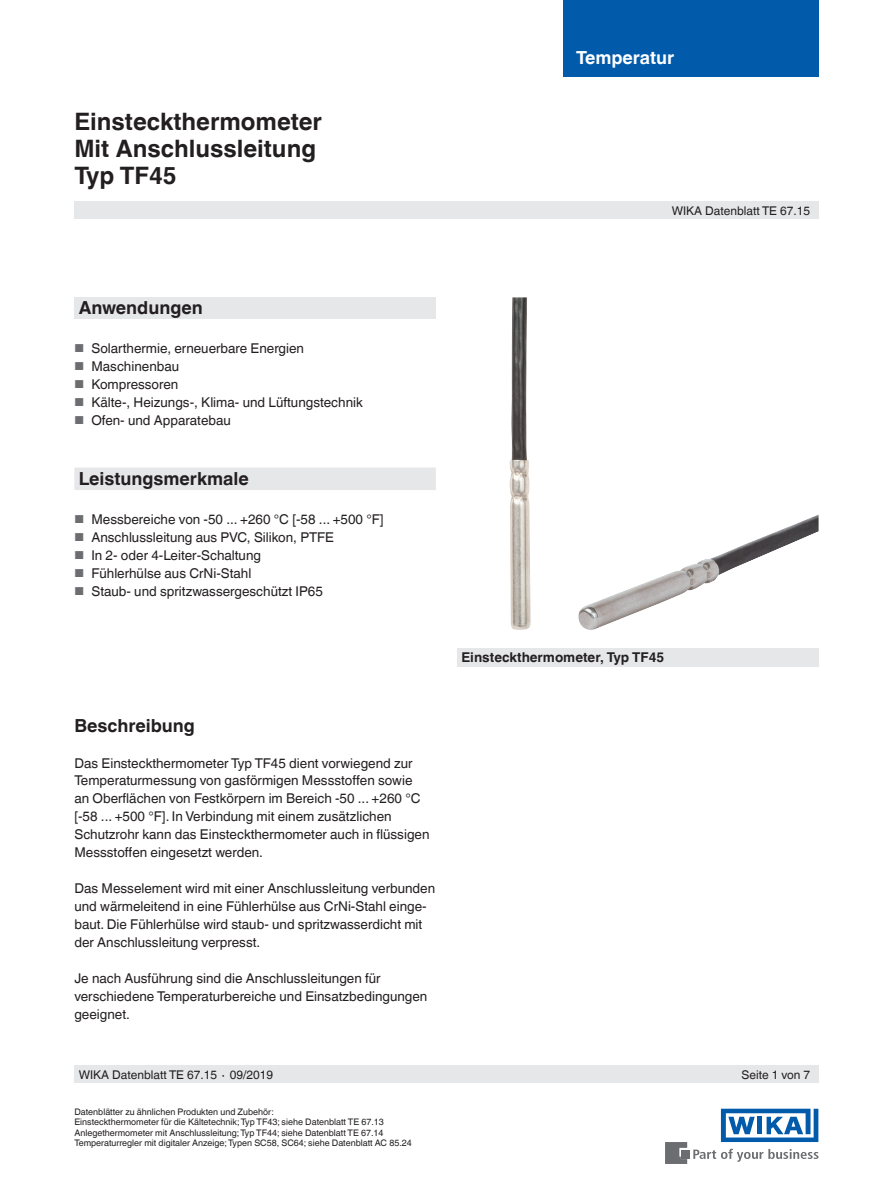
<style>
.page{position:relative;width:893px;height:1188px;background:#fff}
.page>*{position:absolute;margin:0;border:0;box-sizing:border-box;transform-origin:0 0}
.t1{font:700 24px/27px "Helvetica World";color:#231f20}
.t2{font:700 18px "Helvetica World";color:#231f20}
.t3{font:700 18px "Helvetica World";color:#fff}
.t4{font:13.5px/18px "Helvetica World";color:#231f20}
.t5{font:700 13.5px "Helvetica World";color:#231f20}
.t6{font:12px "Helvetica World";color:#231f20}
.t7{font:9px/10.5px "Helvetica World";color:#231f20}
.s1{font-size:11.55px;color:#6c6d70}
</style>
<div class="page">
<div style="left:74px;top:297px;width:362px;height:22px;background:#e6e7e9"></div>
<div style="left:74px;top:202px;width:745px;height:17px;background:#e6e7e9"></div>
<div style="left:74px;top:1066px;width:745px;height:17px;background:#e6e7e9"></div>
<svg style="left:693px;top:1149px;width:126px;height:13px"></svg>
<div style="left:682px;top:1150px;width:8px;height:8px;background:#6c6d70"></div>
<svg style="left:665px;top:1142px;width:22px;height:22px"></svg>
<svg style="left:721px;top:1109px;width:97px;height:33px"></svg>
<div style="left:563px;top:0;width:256px;height:77px;background:#015aaa"></div>
<img style="left:509px;top:297px;width:22px;height:333px">
<img style="left:578px;top:514px;width:241px;height:116px">
<div style="left:457px;top:648px;width:362px;height:19px;background:#e6e7e9"></div>
<div style="left:74px;top:468px;width:362px;height:22px;background:#e6e7e9"></div>
<h1 class="t1" style="left:74px;top:108px;width:249px">Einsteckthermometer<br>Mit Anschlussleitung<br>Typ TF45</h1>
<h2 class="t3" style="left:576px;top:47px;width:100px">Temperatur</h2>
<p class="t6" style="left:672px;top:204px;width:140px">WIKA Datenblatt TE 67.15</p>
<h2 class="t2" style="left:79px;top:297px;width:126px">Anwendungen</h2>
<p class="t4" style="left:74px;top:339px;width:231px"><span class="s1">■</span> Solarthermie, erneuerbare Energien</p>
<p class="t4" style="left:74px;top:357px;width:106px"><span class="s1">■</span> Maschinenbau</p>
<p class="t4" style="left:74px;top:375px;width:105px"><span class="s1">■</span> Kompressoren</p>
<p class="t4" style="left:74px;top:393px;width:290px"><span class="s1">■</span> Kälte-, Heizungs-, Klima- und Lüftungstechnik</p>
<p class="t4" style="left:74px;top:411px;width:158px"><span class="s1">■</span> Ofen- und Apparatebau</p>
<h2 class="t2" style="left:79px;top:468px;width:172px">Leistungsmerkmale</h2>
<p class="t4" style="left:74px;top:510px;width:311px"><span class="s1">■</span> Messbereiche von -50 ... +260 °C [-58 ... +500 °F]</p>
<p class="t4" style="left:74px;top:528px;width:261px"><span class="s1">■</span> Anschlussleitung aus PVC, Silikon, PTFE</p>
<p class="t4" style="left:74px;top:546px;width:188px"><span class="s1">■</span> In 2- oder 4-Leiter-Schaltung</p>
<p class="t4" style="left:74px;top:564px;width:178px"><span class="s1">■</span> Fühlerhülse aus CrNi-Stahl</p>
<p class="t4" style="left:74px;top:582px;width:250px"><span class="s1">■</span> Staub- und spritzwassergeschützt IP65</p>
<h2 class="t2" style="left:74px;top:715px;width:122px">Beschreibung</h2>
<p class="t4" style="left:74px;top:754px;width:357px">Das Einsteckthermometer Typ TF45 dient vorwiegend zur Temperaturmessung von gasförmigen Messstoffen sowie an Oberflächen von Festkörpern im Bereich -50 ... +260 °C [-58 ... +500 °F]. In Verbindung mit einem zusätzlichen Schutzrohr kann das Einsteckthermometer auch in flüssigen Messstoffen eingesetzt werden.</p>
<p class="t4" style="left:74px;top:880px;width:362px">Das Messelement wird mit einer Anschlussleitung verbunden und wärmeleitend in eine Fühlerhülse aus CrNi-Stahl einge&shy;baut. Die Fühlerhülse wird staub- und spritzwasserdicht mit der Anschlussleitung verpresst.</p>
<p class="t4" style="left:74px;top:970px;width:354px">Je nach Ausführung sind die Anschlussleitungen für verschiedene Temperaturbereiche und Einsatzbedingungen geeignet.</p>
<p class="t5" style="left:461px;top:650px;width:204px">Einsteckthermometer, Typ TF45</p>
<p class="t6" style="left:79px;top:1068px;width:196px">WIKA Datenblatt TE 67.15 ∙ 09/2019</p>
<p class="t6" style="left:742px;top:1068px;width:70px">Seite 1 von 7</p>
<p class="t7" style="left:74px;top:1107px;width:339px">Datenblätter zu ähnlichen Produkten und Zubehör:<br>Einsteckthermometer für die Kältetechnik; Typ TF43; siehe Datenblatt TE 67.13<br>Anlegethermometer mit Anschlussleitung; Typ TF44; siehe Datenblatt TE 67.14<br>Temperaturregler mit digitaler Anzeige; Typen SC58, SC64; siehe Datenblatt AC 85.24</p>
</div>
